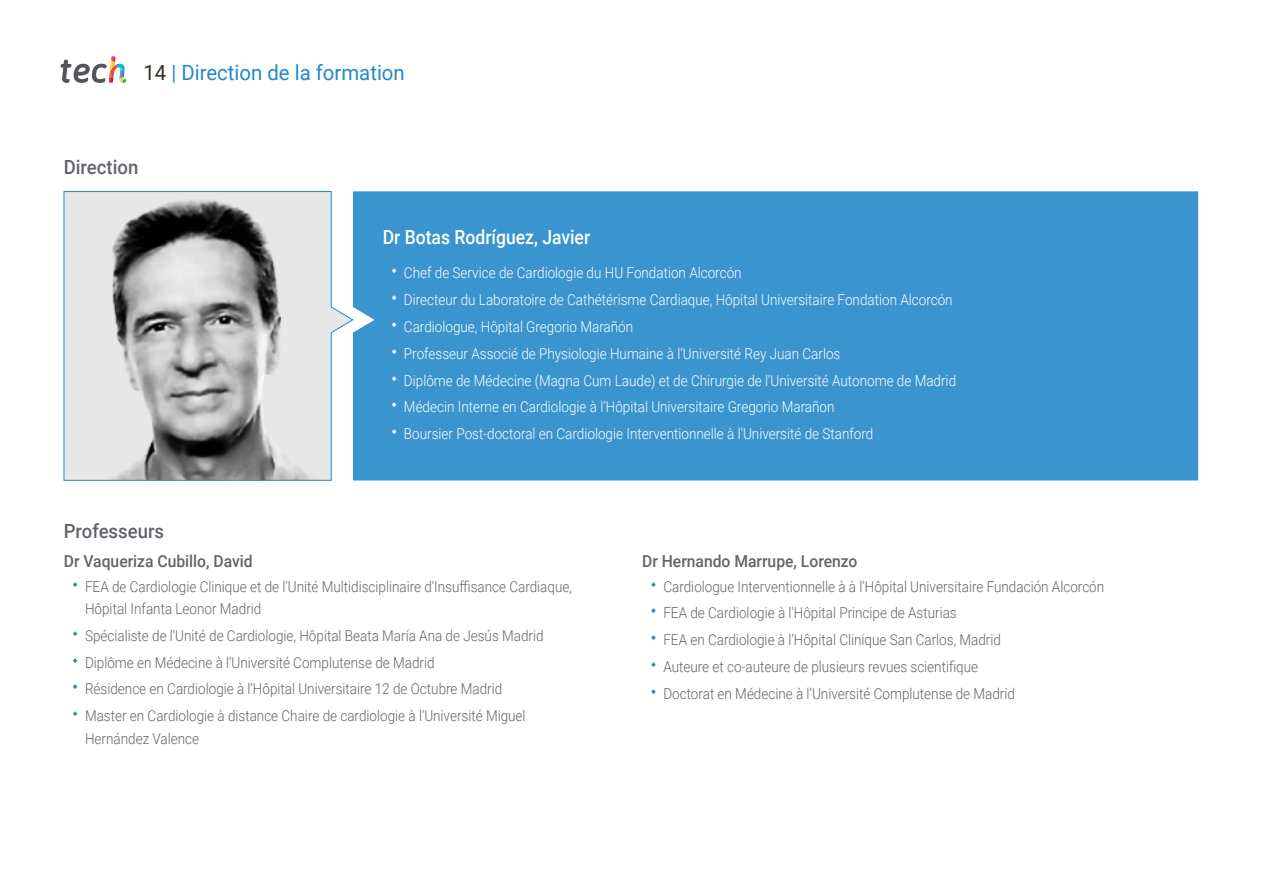
<style>
.page{position:relative;width:1263px;height:893px;background:#fff}
.page>*{position:absolute;margin:0;border:0;box-sizing:border-box;transform-origin:0 0}
.t1{font:21px "Roboto";color:#2488c9}
.t2{font:500 19.5px "Roboto";color:#fff;scale:.9 1}
.t3{font:500 19.5px "Roboto";color:#61646a;scale:.95 1}
.t4{font:500 16.5px "Roboto";color:#61646a;scale:.95 1}
.t5{font:300 15px/26.7px "Roboto";color:#61646a;scale:.9 1}
.t6{font:300 15px/26.7px "Roboto";color:#fff;scale:.9 1}
.s1{color:#312e20}
</style>
<div class="page">
<svg style="left:61px;top:56px;width:65px;height:27px"></svg>
<div style="left:353px;top:191px;width:845px;height:289px;background:#3a94ce"></div>
<svg style="left:64px;top:191px;width:289px;height:290px;background:#bcbdbe"></svg>
<svg style="left:392px;top:269px;width:5px;height:5px"></svg>
<svg style="left:392px;top:295px;width:5px;height:5px"></svg>
<svg style="left:392px;top:322px;width:5px;height:5px"></svg>
<svg style="left:392px;top:349px;width:5px;height:5px"></svg>
<svg style="left:392px;top:376px;width:5px;height:5px"></svg>
<svg style="left:392px;top:402px;width:5px;height:5px"></svg>
<svg style="left:392px;top:429px;width:5px;height:5px"></svg>
<h1 class="t1" style="left:144px;top:57px;width:263px"><span class="s1">14</span> | Direction de la formation</h1>
<h2 class="t3" style="left:64px;top:154px;width:80px">Direction</h2>
<h2 class="t2" style="left:383px;top:224px;width:232px">Dr Botas Rodríguez, Javier</h2>
<p class="t6" style="left:404px;top:259px;width:615px">Chef de Service de Cardiologie du HU Fondation Alcorcón<br>Directeur du Laboratoire de Cathétérisme Cardiaque, Hôpital Universitaire Fondation Alcorcón Cardiologue, Hôpital Gregorio Marañón<br>Professeur Associé de Physiologie Humaine à l’Université Rey Juan Carlos<br>Diplôme de Médecine (Magna Cum Laude) et de Chirurgie de l'Université Autonome de Madrid Médecin Interne en Cardiologie à l’Hôpital Universitaire Gregorio Marañon<br>Boursier Post-doctoral en Cardiologie Interventionnelle à l'Université de Stanford</p>
<h2 class="t3" style="left:64px;top:517px;width:107px">Professeurs</h2>
<p class="t4" style="left:64px;top:550px;width:200px">Dr Vaqueriza Cubillo, David</p>
<p class="t5" style="left:85px;top:574px;width:543px;line-height:22.5px">FEA de Cardiologie Clinique et de l'Unité Multidisciplinaire d'Insuffisance Cardiaque,<br>Hôpital Infanta Leonor Madrid</p>
<p class="t5" style="left:85px;top:622px;width:511px">Spécialiste de l'Unité de Cardiologie, Hôpital Beata María Ana de Jesús Madrid Diplôme en Médecine à l’Université Complutense de Madrid<br>Résidence en Cardiologie à l'Hôpital Universitaire 12 de Octubre Madrid Master en Cardiologie à distance Chaire de cardiologie à l'Université Miguel</p>
<p class="t5" style="left:85px;top:724px;width:128px">Hernández Valence</p>
<p class="t4" style="left:642px;top:550px;width:228px">Dr Hernando Marrupe, Lorenzo</p>
<p class="t5" style="left:663px;top:572px;width:491px">Cardiologue Interventionnelle à à l'Hôpital Universitaire Fundación Alcorcón FEA de Cardiologie à l'Hôpital Principe de Asturias<br>FEA en Cardiologie à l’Hôpital Clinique San Carlos, Madrid<br>Auteure et co-auteure de plusieurs revues scientifique<br>Doctorat en Médecine à l’Université Complutense de Madrid</p>
</div>
